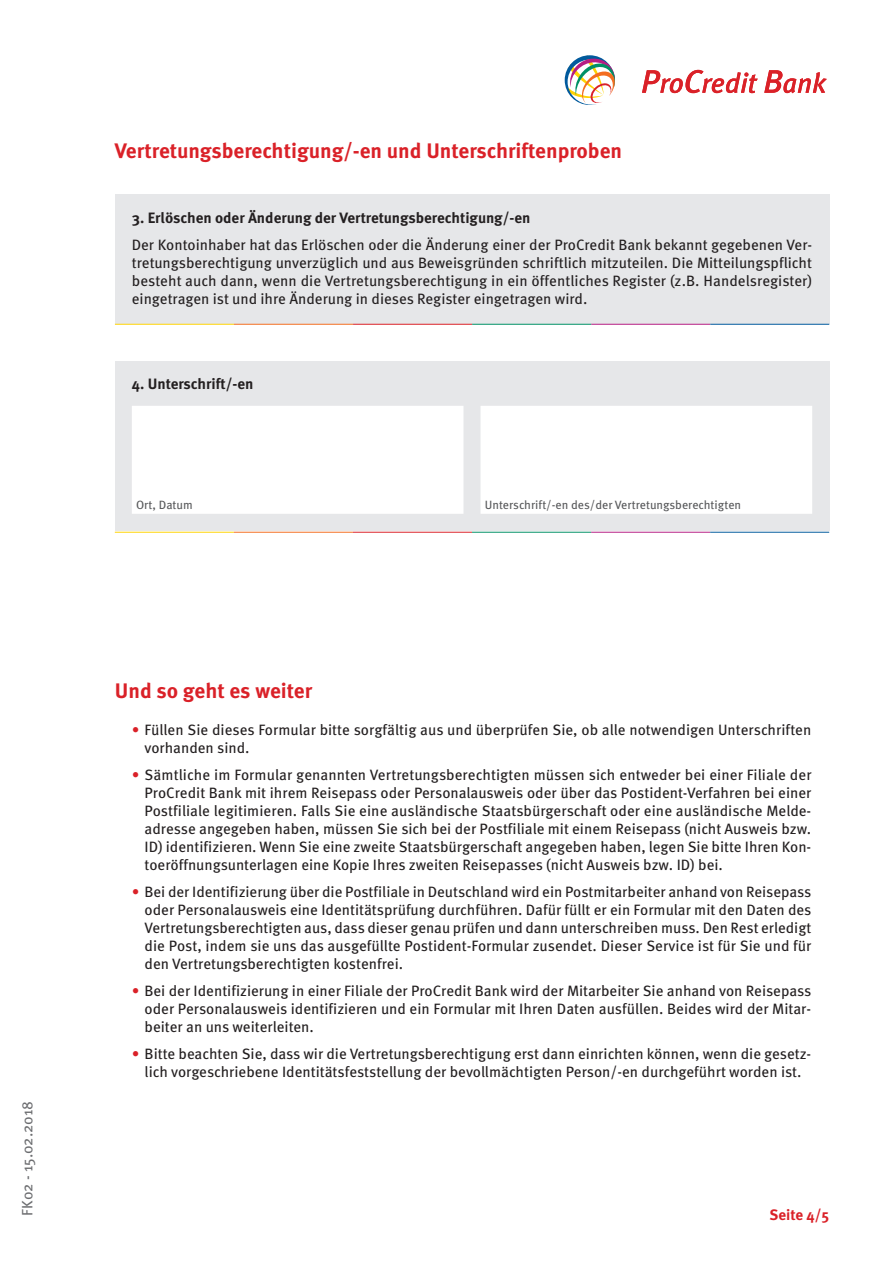
<style>
.page{position:relative;width:893px;height:1263px;background:#fff}
.page>*{position:absolute;margin:0;border:0;box-sizing:border-box;transform-origin:0 0}
._01_Headline_rot___B{font:700 21px "Meta Pro";color:#da2128}
._02_Subhead{font:15px/18px "Meta Pro";color:#231f20;text-align:justify}
._02_Subhead-2{font:700 15px "Meta Pro";color:#231f20}
.t1{font:15px "Meta Pro";color:#6c6d70}
.t2{font:700 15px "Meta Pro";color:#da2128}
._04_Formularfeld_hoc{font:12px "Meta Pro";color:#57585a}
.s1{color:#da2128}
</style>
<div class="page">
<svg style="left:565px;top:55px;width:50px;height:50px"></svg>
<svg style="left:642px;top:70px;width:116px;height:23px"></svg>
<svg style="left:764px;top:70px;width:63px;height:23px"></svg>
<div style="left:115px;top:361px;width:714px;height:170px;background:#e6e7e9"></div>
<div style="left:132px;top:406px;width:680px;height:108px;background:#fff"></div>
<div style="left:463px;top:404px;width:17px;height:111px;background:#e6e7e9"></div>
<hr style="left:115px;top:532px;width:119px;height:1px;background:#fed304">
<hr style="left:353px;top:532px;width:119px;height:1px;background:#da2128">
<hr style="left:591px;top:532px;width:119px;height:1px;background:#b51e83">
<hr style="left:234px;top:532px;width:119px;height:1px;background:#f36e21">
<hr style="left:472px;top:532px;width:119px;height:1px;background:#009065">
<hr style="left:710px;top:532px;width:119px;height:1px;background:#015a9d">
<div style="left:115px;top:194px;width:714px;height:130px;background:#e6e7e9"></div>
<hr style="left:115px;top:324px;width:119px;height:1px;background:#fed304">
<hr style="left:353px;top:324px;width:119px;height:1px;background:#da2128">
<hr style="left:591px;top:324px;width:119px;height:1px;background:#b51e83">
<hr style="left:234px;top:324px;width:119px;height:1px;background:#f36e21">
<hr style="left:472px;top:324px;width:119px;height:1px;background:#009065">
<hr style="left:710px;top:324px;width:119px;height:1px;background:#015a9d">
<p class="t1" style="left:18px;top:1216px;width:116px;rotate:-90deg">FK02 - 15.02.2018</p>
<h1 class="_01_Headline_rot___B" style="left:115px;top:138px;width:509px">Vertretungsberechtigung/-en und Unterschriftenproben</h1>
<p class="_02_Subhead-2" style="left:132px;top:208px;width:400px">3. Erlöschen oder Änderung der Vertretungsberechtigung/-en</p>
<p class="_02_Subhead" style="left:132px;top:236px;width:682px">Der Kontoinhaber hat das Erlöschen oder die Änderung einer der ProCredit Bank bekannt gegebenen Ver&shy;tretungsberechtigung unverzüglich und aus Beweisgründen schriftlich mitzuteilen. Die Mitteilungspflicht besteht auch dann, wenn die Vertretungsberechtigung in ein öffentliches Register (z.B. Handelsregister) eingetragen ist und ihre Änderung in dieses Register eingetragen wird.</p>
<p class="_02_Subhead-2" style="left:132px;top:375px;width:123px">4. Unterschrift/-en</p>
<p class="_04_Formularfeld_hoc" style="left:136px;top:497px;width:58px">Ort, Datum</p>
<p class="_04_Formularfeld_hoc" style="left:485px;top:497px;width:258px">Unterschrift/-en des/der Vertretungsberechtigten</p>
<p class="_01_Headline_rot___B" style="left:115px;top:678px;width:199px">Und so geht es weiter</p>
<p class="_02_Subhead" style="left:145px;top:721px;width:668px;text-indent:-13px"><span class="s1">•</span> Füllen Sie dieses Formular bitte sorgfältig aus und überprüfen Sie, ob alle notwendigen Unterschriften vorhanden sind.</p>
<p class="_02_Subhead" style="left:145px;top:766px;width:668px;text-indent:-13px"><span class="s1">•</span> Sämtliche im Formular genannten Vertretungsberechtigten müssen sich entweder bei einer Filiale der ProCredit Bank mit ihrem Reisepass oder Personalausweis oder über das Postident-Verfahren bei einer Postfiliale legitimieren. Falls Sie eine ausländische Staatsbürgerschaft oder eine ausländische Melde&shy;adresse angegeben haben, müssen Sie sich bei der Postfiliale mit einem Reisepass (nicht Ausweis bzw.<br>ID) identifizieren. Wenn Sie eine zweite Staatsbürgerschaft angegeben haben, legen Sie bitte Ihren Kon&shy;toeröffnungsunterlagen eine Kopie Ihres zweiten Reisepasses (nicht Ausweis bzw. ID) bei.</p>
<p class="_02_Subhead" style="left:145px;top:883px;width:668px;text-indent:-13px"><span class="s1">•</span> Bei der Identifizierung über die Postfiliale in Deutschland wird ein Postmitarbeiter anhand von Reisepass oder Personalausweis eine Identitätsprüfung durchführen. Dafür füllt er ein Formular mit den Daten des Vertretungsberechtigten aus, dass dieser genau prüfen und dann unterschreiben muss. Den Rest erledigt die Post, indem sie uns das ausgefüllte Postident-Formular zusendet. Dieser Service ist für Sie und für den Vertretungsberechtigten kostenfrei.</p>
<p class="_02_Subhead" style="left:145px;top:982px;width:668px;text-indent:-13px"><span class="s1">•</span> Bei der Identifizierung in einer Filiale der ProCredit Bank wird der Mitarbeiter Sie anhand von Reisepass oder Personalausweis identifizieren und ein Formular mit Ihren Daten ausfüllen. Beides wird der Mitar&shy;beiter an uns weiterleiten.</p>
<p class="_02_Subhead" style="left:132px;top:1045px;width:681px;text-align:center"><span class="s1">•</span> Bitte beachten Sie, dass wir die Vertretungsberechtigung erst dann einrichten können, wenn die gesetz&shy;lich vorgeschriebene Identitätsfeststellung der bevollmächtigten Person/-en durchgeführt worden ist.</p>
<p class="t2" style="left:770px;top:1206px;width:61px">Seite 4/5</p>
</div>
